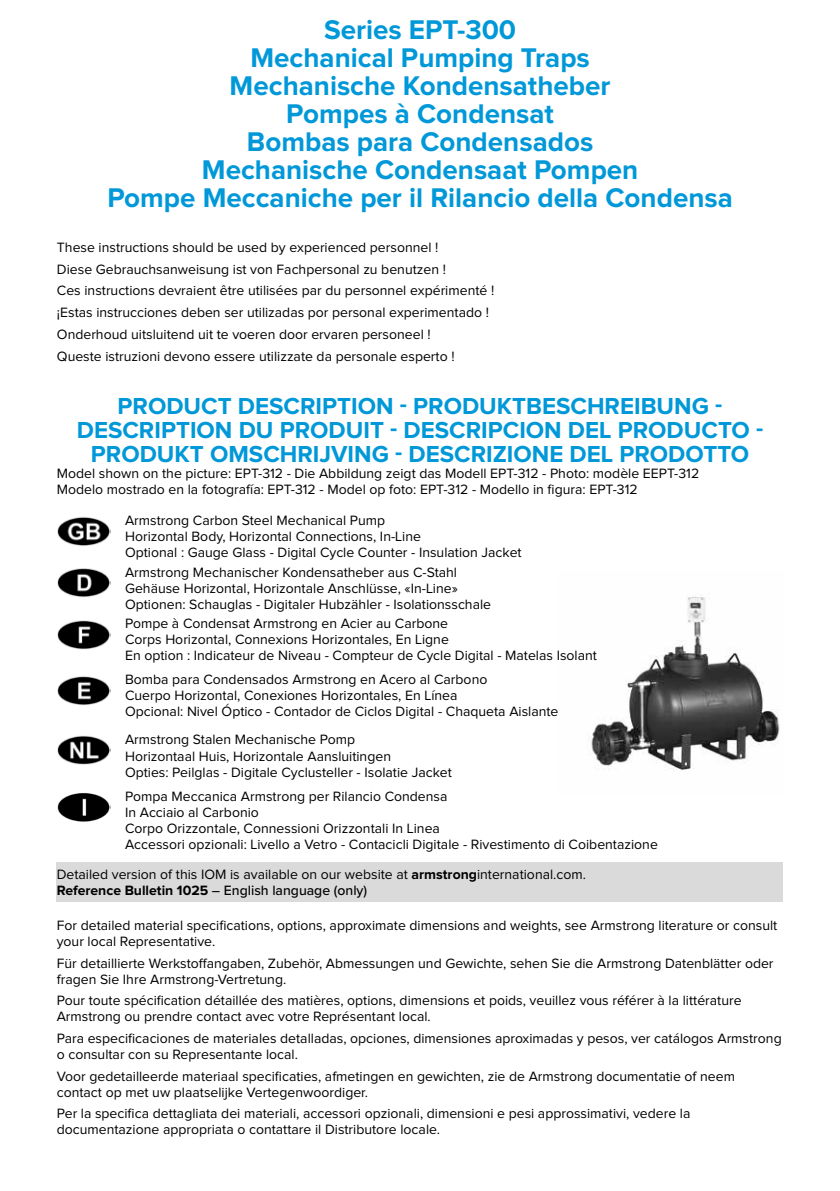
<style>
.page{position:relative;width:840px;height:1191px;background:#fff}
.page>*{position:absolute;margin:0;border:0;box-sizing:border-box;transform-origin:0 0}
.t1{font:700 28px/28px "Proxima Nova";color:#0098d8;text-align:center}
.t2{font:700 24px/24px "Proxima Nova";color:#0098d8;text-align:center}
.t3{font:14px/16px "Proxima Nova";color:#000}
.s1{font-weight:700}
.s2{font-weight:500}
</style>
<div class="page">
<div style="left:57px;top:861px;width:725px;height:40px;background:#dadada"></div>
<img style="left:588px;top:595px;width:192px;height:176px">
<img style="left:57px;top:568px;width:54px;height:29px">
<img style="left:57px;top:676px;width:54px;height:30px">
<img style="left:57px;top:620px;width:54px;height:30px">
<img style="left:57px;top:517px;width:54px;height:29px">
<img style="left:57px;top:793px;width:54px;height:29px">
<img style="left:57px;top:735px;width:54px;height:30px">
<h1 class="t1" style="left:107px;top:17px;width:626px">Series EPT-300<br>Mechanical Pumping Traps<br>Mechanische Kondensatheber<br>Pompes à Condensat<br>Bombas para Condensados<br>Mechanische Condensaat Pompen<br>Pompe Meccaniche per il Rilancio della Condensa</h1>
<p class="t3" style="left:57px;top:237px;width:438px;line-height:21.6px">These instructions should be used by experienced personnel !<br>Diese Gebrauchsanweisung ist von Fachpersonal zu benutzen !<br>Ces instructions devraient être utilisées par du personnel expérimenté ! ¡Estas instrucciones deben ser utilizadas por personal experimentado !<br>Onderhoud uitsluitend uit te voeren door ervaren personeel !<br>Queste istruzioni devono essere utilizzate da personale esperto !</p>
<h2 class="t2" style="left:77px;top:395px;width:687px">PRODUCT DESCRIPTION - PRODUKTBESCHREIBUNG -<br>DESCRIPTION DU PRODUIT - DESCRIPCION DEL PRODUCTO -<br>PRODUKT OMSCHRIJVING - DESCRIZIONE DEL PRODOTTO</h2>
<p class="t3" style="left:57px;top:466px;width:643px">Model shown on the picture: EPT-312 - Die Abbildung zeigt das Modell EPT-312 - Photo: modèle EEPT-312<br>Modelo mostrado en la fotografía: EPT-312 - Model op foto: EPT-312 - Modello in figura: EPT-312</p>
<p class="t3" style="left:125px;top:513px;width:398px">Armstrong Carbon Steel Mechanical Pump<br>Horizontal Body, Horizontal Connections, In-Line<br>Optional : Gauge Glass - Digital Cycle Counter - Insulation Jacket</p>
<p class="t3" style="left:125px;top:564px;width:367px">Armstrong Mechanischer Kondensatheber aus C-Stahl<br>Gehäuse Horizontal, Horizontale Anschlüsse, «In-Line»<br>Optionen: Schauglas - Digitaler Hubzähler - Isolationsschale</p>
<p class="t3" style="left:125px;top:616px;width:473px">Pompe à Condensat Armstrong en Acier au Carbone<br>Corps Horizontal, Connexions Horizontales, En Ligne<br>En option : Indicateur de Niveau - Compteur de Cycle Digital - Matelas Isolant</p>
<p class="t3" style="left:125px;top:672px;width:434px">Bomba para Condensados Armstrong en Acero al Carbono<br>Cuerpo Horizontal, Conexiones Horizontales, En Línea<br>Opcional: Nivel Óptico - Contador de Ciclos Digital - Chaqueta Aislante</p>
<p class="t3" style="left:125px;top:732px;width:328px">Armstrong Stalen Mechanische Pomp<br>Horizontaal Huis, Horizontale Aansluitingen<br>Opties: Peilglas - Digitale Cyclusteller - Isolatie Jacket</p>
<p class="t3" style="left:125px;top:788px;width:534px">Pompa Meccanica Armstrong per Rilancio Condensa<br>In Acciaio al Carbonio<br>Corpo Orizzontale, Connessioni Orizzontali In Linea<br>Accessori opzionali: Livello a Vetro - Contacicli Digitale - Rivestimento di Coibentazione</p>
<p class="t3" style="left:57px;top:867px;width:530px">Detailed version of this IOM is available on our website at <span class="s1">armstrong</span>international.com.<br><span class="s1">Reference Bulletin 1025</span> <span class="s2">– English language (only)</span></p>
<p class="t3" style="left:57px;top:917px;width:721px">For detailed material specifications, options, approximate dimensions and weights, see Armstrong literature or consult your local Representative.</p>
<p class="t3" style="left:57px;top:955px;width:718px">Für detaillierte Werkstoffangaben, Zubehör, Abmessungen und Gewichte, sehen Sie die Armstrong Datenblätter oder fragen Sie Ihre Armstrong-Vertretung.</p>
<p class="t3" style="left:57px;top:993px;width:686px">Pour toute spécification détaillée des matières, options, dimensions et poids, veuillez vous référer à la littérature<br>Armstrong ou prendre contact avec votre Représentant local.</p>
<p class="t3" style="left:57px;top:1030px;width:726px">Para especificaciones de materiales detalladas, opciones, dimensiones aproximadas y pesos, ver catálogos Armstrong o consultar con su Representante local.</p>
<p class="t3" style="left:57px;top:1068px;width:679px">Voor gedetailleerde materiaal specificaties, afmetingen en gewichten, zie de Armstrong documentatie of neem contact op met uw plaatselijke Vertegenwoordiger.</p>
<p class="t3" style="left:57px;top:1106px;width:635px">Per la specifica dettagliata dei materiali, accessori opzionali, dimensioni e pesi approssimativi, vedere la documentazione appropriata o contattare il Distributore locale.</p>
</div>
